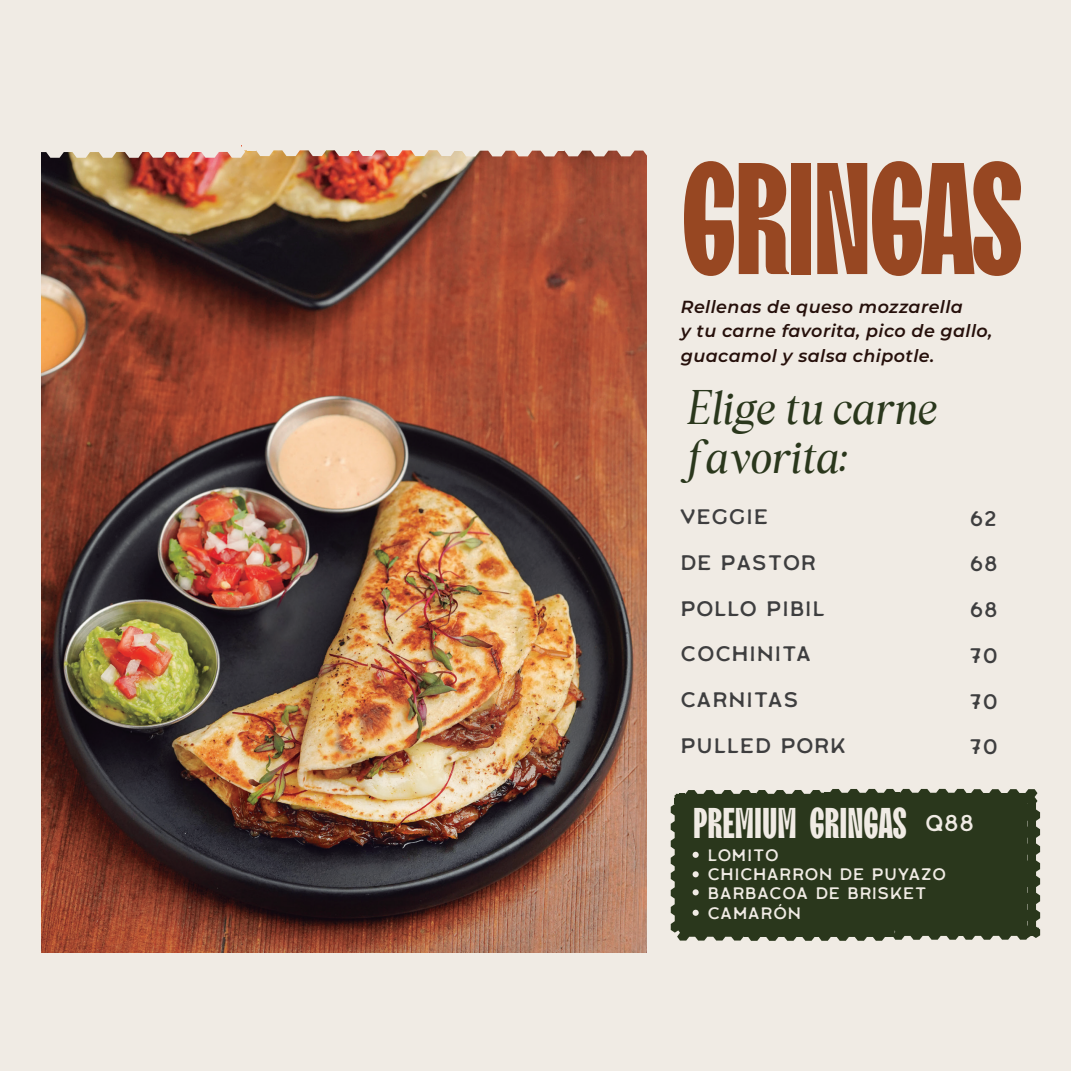
<style>
.page{position:relative;width:1071px;height:1071px;background:#f0ebe4}
.page>*{position:absolute;margin:0;border:0;box-sizing:border-box;transform-origin:0 0}
.t1{font:158.72px "TT Trailers Trial Variable";letter-spacing:-.02em;color:#974722}
.t2{font:42.88px "TT Trailers Trial Variable";color:#f0ebe4}
.t3{font:italic 38.5px/49px "Bethany Elingston";letter-spacing:.04em;color:#2a371c}
.t4{font:22.75px "Labor Union Small";color:#f0ebe4}
.t5{font:21px/45.7px "Labor Union Small";letter-spacing:.1em;color:#3e3e3f}
.t6{font:italic 600 17.5px/24.7px "Montserrat";letter-spacing:.025em;color:#26100b}
.t7{font:16.62px/19.2px "Labor Union Small";letter-spacing:.095em;color:#f0ebe4}
</style>
<div class="page">
<img style="left:42px;top:158px;width:604px;height:795px">
<img style="left:41px;top:145px;width:606px;height:13px">
<div style="left:556px;top:138px;width:8px;height:13px;background:#f0ebe4"></div>
<div style="left:671px;top:789px;width:369px;height:152px;background:#2a371c"></div>
<h1 class="t1" style="left:681px;top:135px;width:344px">GRINGAS</h1>
<p class="t6" style="left:681px;top:293px;width:313px">Rellenas de queso mozzarella<br>y tu carne favorita, pico de gallo, guacamol y salsa chipotle.</p>
<h3 class="t3" style="left:687px;top:384px;width:250px">Elige tu carne favorita:</h3>
<p class="t5" style="left:681px;top:494px;width:165px">VEGGIE<br>DE PASTOR<br>POLLO PIBIL<br>COCHINITA<br>CARNITAS<br>PULLED PORK</p>
<p class="t5" style="left:970px;top:495px;width:28px;text-align:justify">62<br>68<br>68<br>70<br>70<br>70</p>
<h2 class="t2" style="left:693px;top:800px;width:215px">PREMIUM GRINGAS</h2>
<p class="t7" style="left:708px;top:845px;width:239px">LOMITO<br>CHICHARRON DE PUYAZO<br>BARBACOA DE BRISKET<br>CAMARÓN</p>
<h3 class="t4" style="left:926px;top:809px;width:49px">Q88</h3>
</div>
